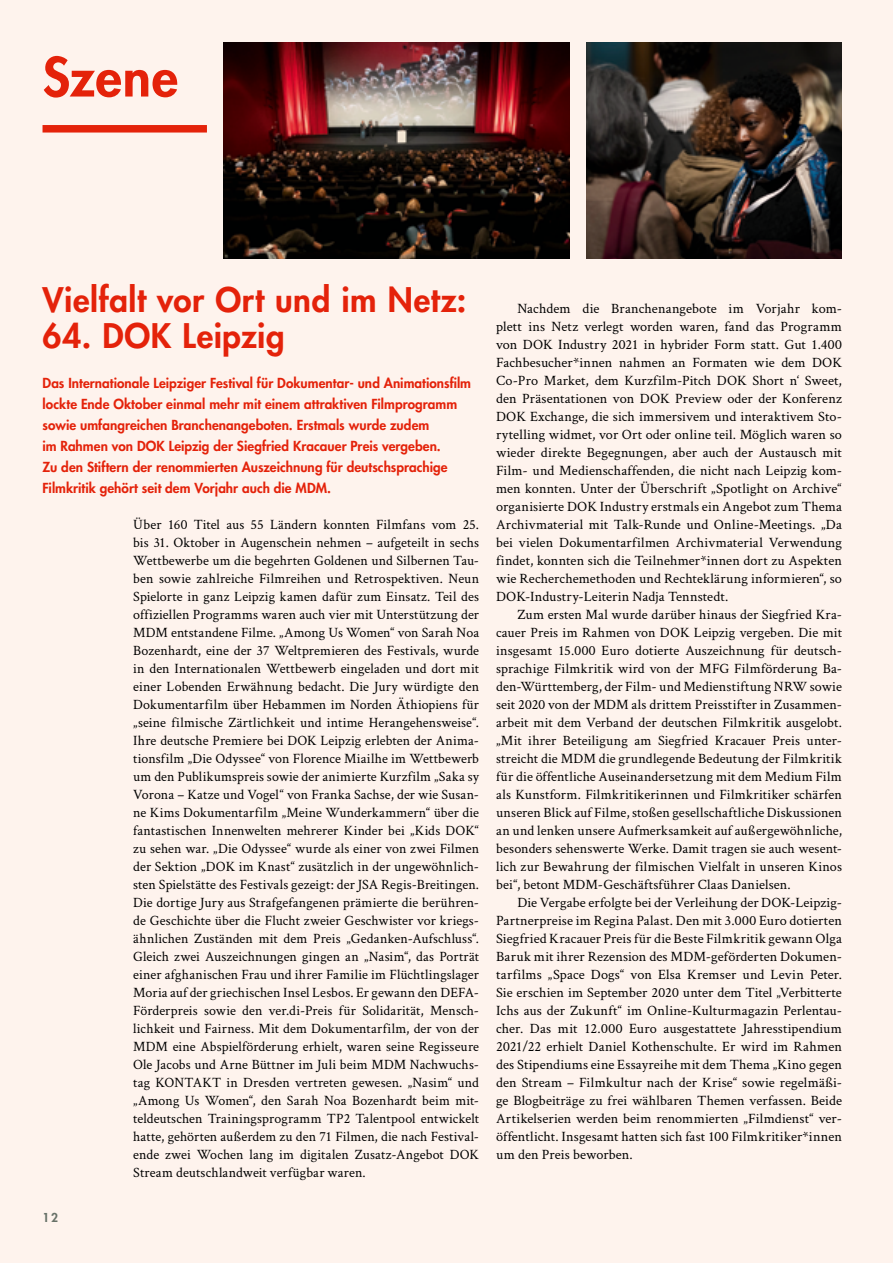
<style>
.page{position:relative;width:893px;height:1263px;background:#fef3ed}
.page>*{position:absolute;margin:0;border:0;box-sizing:border-box;transform-origin:0 0}
.t1{font:800 52.5px "Futura Std";letter-spacing:.01em;color:#e4220a}
.t2{font:800 33px "Futura Std";letter-spacing:.015em;color:#e4220a}
.t3{font:14.25px/18px "Crimson Text";letter-spacing:.01em;color:#000;text-align:justify}
.t4{font:800 13.5px/21px "Futura Std";letter-spacing:.005em;color:#e4220a}
.t5{font:800 12px "Futura Std";color:#677168}
</style>
<div class="page">
<div style="left:43px;top:125px;width:164px;height:8px;background:#e4220a"></div>
<img style="left:587px;top:43px;width:255px;height:216px">
<img style="left:224px;top:43px;width:346px;height:216px">
<h1 class="t1" style="left:43px;top:44px;width:137px">Szene</h1>
<h2 class="t2" style="left:43px;top:279px;width:425px">Vielfalt vor Ort und im Netz:</h2>
<h2 class="t2" style="left:43px;top:315px;width:244px">64. DOK Leipzig</h2>
<p class="t4" style="left:43px;top:372px;width:430px">Das Internationale Leipziger Festival für Dokumentar- und Animationsfilm lockte Ende Oktober einmal mehr mit einem attraktiven Filmprogramm sowie umfangreichen Branchenangeboten. Erstmals wurde zudem<br>im Rahmen von DOK Leipzig der Siegfried Kracauer Preis vergeben.<br>Zu den Stiftern der renommierten Auszeichnung für deutschsprachige Filmkritik gehört seit dem Vorjahr auch die MDM.</p>
<p class="t5" style="left:43px;top:1210px;width:17px">12</p>
<p class="t3" style="left:133px;top:514px;width:347px">Über 160 Titel aus 55 Ländern konnten Filmfans vom 25. bis 31. Oktober in Augenschein nehmen – aufgeteilt in sechs Wettbewerbe um die begehrten Goldenen und Silbernen Tau&shy;ben sowie zahlreiche Filmreihen und Retrospektiven. Neun Spielorte in ganz Leipzig kamen dafür zum Einsatz. Teil des offiziellen Programms waren auch vier mit Unterstützung der MDM entstandene Filme. „Among Us Women“ von Sarah Noa Bozenhardt, eine der 37 Weltpremieren des Festivals, wurde in den Internationalen Wettbewerb eingeladen und dort mit einer Lobenden Erwähnung bedacht. Die Jury würdigte den Dokumentarfilm über Hebammen im Norden Äthiopiens für „seine filmische Zärtlichkeit und intime Herangehensweise“.<br>Ihre deutsche Premiere bei DOK Leipzig erlebten der Anima&shy;tionsfilm „Die Odyssee“ von Florence Miailhe im Wettbewerb um den Publikumspreis sowie der animierte Kurzfilm „Saka sy Vorona – Katze und Vogel“ von Franka Sachse, der wie Susan&shy;ne Kims Dokumentarfilm „Meine Wunderkammern“ über die fantastischen Innenwelten mehrerer Kinder bei „Kids DOK“ zu sehen war. „Die Odyssee“ wurde als einer von zwei Filmen der Sektion „DOK im Knast“ zusätzlich in der ungewöhnlich&shy;sten Spielstätte des Festivals gezeigt: der JSA Regis-Breitingen.<br>Die dortige Jury aus Strafgefangenen prämierte die berühren&shy;de Geschichte über die Flucht zweier Geschwister vor kriegs&shy;ähnlichen Zuständen mit dem Preis „Gedanken-Aufschluss“.<br>Gleich zwei Auszeichnungen gingen an „Nasim“, das Porträt einer afghanischen Frau und ihrer Familie im Flüchtlingslager Moria auf der griechischen Insel Lesbos. Er gewann den DEFA-Förderpreis sowie den ver.di-Preis für Solidarität, Mensch&shy;lichkeit und Fairness. Mit dem Dokumentarfilm, der von der MDM eine Abspielförderung erhielt, waren seine Regisseure Ole Jacobs und Arne Büttner im Juli beim MDM Nachwuchs&shy;tag KONTAKT in Dresden vertreten gewesen. „Nasim“ und „Among Us Women“, den Sarah Noa Bozenhardt beim mit&shy;teldeutschen Trainingsprogramm TP2 Talentpool entwickelt hatte, gehörten außerdem zu den 71 Filmen, die nach Festival&shy;ende zwei Wochen lang im digitalen Zusatz-Angebot DOK Stream deutschlandweit verfügbar waren.</p>
<p class="t3" style="left:496px;top:298px;width:347px;text-indent:21px">Nachdem die Branchenangebote im Vorjahr kom&shy;plett ins Netz verlegt worden waren, fand das Programm von DOK Industry 2021 in hybrider Form statt. Gut 1.400<br>Fachbesucher*innen nahmen an Formaten wie dem DOK Co-Pro Market, dem Kurzfilm-Pitch DOK Short n‘ Sweet, den Präsentationen von DOK Preview oder der Konferenz DOK Exchange, die sich immersivem und interaktivem Sto&shy;rytelling widmet, vor Ort oder online teil. Möglich waren so wieder direkte Begegnungen, aber auch der Austausch mit Film- und Medienschaffenden, die nicht nach Leipzig kom&shy;men konnten. Unter der Überschrift „Spotlight on Archive“ organisierte DOK Industry erstmals ein Angebot zum Thema Archivmaterial mit Talk-Runde und Online-Meetings. „Da bei vielen Dokumentarfilmen Archivmaterial Verwendung findet, konnten sich die Teilnehmer*innen dort zu Aspekten wie Recherchemethoden und Rechteklärung informieren“, so DOK-Industry-Leiterin Nadja Tennstedt.</p>
<p class="t3" style="left:496px;top:604px;width:347px;text-indent:21px">Zum ersten Mal wurde darüber hinaus der Siegfried Kra&shy;cauer Preis im Rahmen von DOK Leipzig vergeben. Die mit insgesamt 15.000 Euro dotierte Auszeichnung für deutsch&shy;sprachige Filmkritik wird von der MFG Filmförderung Ba&shy;den-Württemberg, der Film- und Medienstiftung NRW sowie seit 2020 von der MDM als drittem Preisstifter in Zusammen&shy;arbeit mit dem Verband der deutschen Filmkritik ausgelobt. „Mit ihrer Beteiligung am Siegfried Kracauer Preis unter&shy;streicht die MDM die grundlegende Bedeutung der Filmkritik für die öffentliche Auseinandersetzung mit dem Medium Film als Kunstform. Filmkritikerinnen und Filmkritiker schärfen unseren Blick auf Filme, stoßen gesellschaftliche Diskussionen an und lenken unsere Aufmerksamkeit auf außergewöhnliche, besonders sehenswerte Werke. Damit tragen sie auch wesent&shy;lich zur Bewahrung der filmischen Vielfalt in unseren Kinos bei“, betont MDM-Geschäftsführer Claas Danielsen.</p>
<p class="t3" style="left:496px;top:892px;width:347px;text-indent:21px">Die Vergabe erfolgte bei der Verleihung der DOK-Leipzig-Partnerpreise im Regina Palast. Den mit 3.000 Euro dotierten Siegfried Kracauer Preis für die Beste Filmkritik gewann Olga Baruk mit ihrer Rezension des MDM-geförderten Dokumen&shy;tarfilms „Space Dogs“ von Elsa Kremser und Levin Peter.<br>Sie erschien im September 2020 unter dem Titel „Verbitterte Ichs aus der Zukunft“ im Online-Kulturmagazin Perlentau&shy;cher. Das mit 12.000 Euro ausgestattete Jahresstipendium 2021/22 erhielt Daniel Kothenschulte. Er wird im Rahmen des Stipendiums eine Essayreihe mit dem Thema „Kino gegen den Stream – Filmkultur nach der Krise“ sowie regelmäßi&shy;ge Blogbeiträge zu frei wählbaren Themen verfassen. Beide Artikelserien werden beim renommierten „Filmdienst“ ver&shy;öffentlicht. Insgesamt hatten sich fast 100 Filmkritiker*innen um den Preis beworben.</p>
</div>
